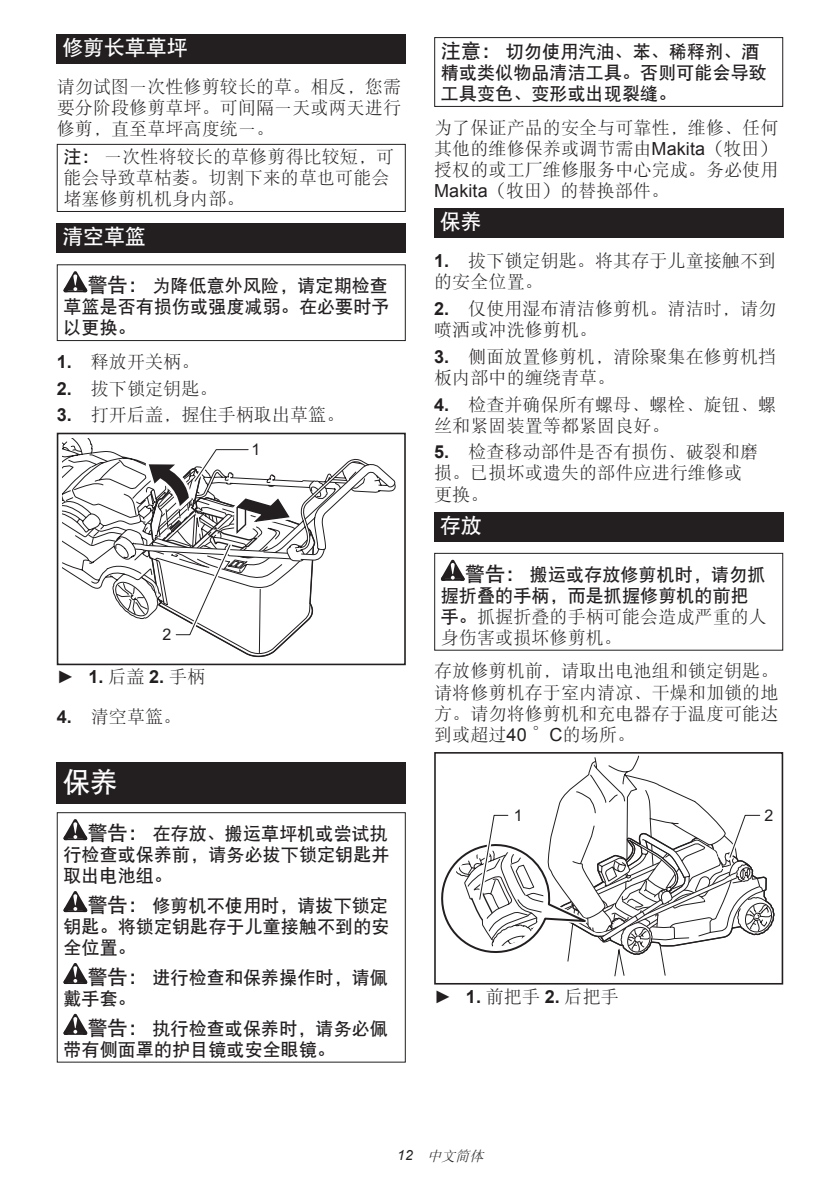
<style>
.page{position:relative;width:840px;height:1191px;background:#fff}
.page>*{position:absolute;margin:0;border:0;box-sizing:border-box;transform-origin:0 0}
.t1{font:28px "DFP Hei W7 GB EUC H";color:#fff}
.t2{font:21px "DFP Hei W7 GB EUC H";letter-spacing:-.01em;color:#fff}
.t3{font:18px/21px "DFP Song W3 GB EUC H";letter-spacing:.005em;color:#231f20}
.t4{font:18px/21px "DFP Hei W7 GB EUC H";letter-spacing:.005em;color:#231f20}
.t5{font:700 18px "Arial";color:#231f20}
.t6{font:16px "Arial";color:#231f20}
.t7{font:italic 14px "DFP Song W3 GB EUC H";color:#231f20}
.s1{font-family:"DFP Hei W7 GB EUC H"}
.s2{font-size:20px}
.s3{font-family:"Arial";font-weight:700}
.s4{font-weight:400}
.s5{font-family:"DFP Song W3 GB EUC H";font-weight:400}
.s6{font-family:"Arial"}
</style>
<div class="page">
<div style="left:57px;top:34px;width:348px;height:29px;background:#231f20"></div>
<div style="left:57px;top:144px;width:348px;height:68px;border:1px solid #231f20"></div>
<div style="left:57px;top:223px;width:348px;height:30px;background:#231f20"></div>
<svg style="left:63px;top:271px;width:24px;height:21px"></svg>
<div style="left:57px;top:264px;width:348px;height:77px;border:1px solid #231f20"></div>
<svg style="left:62px;top:438px;width:73px;height:180px"></svg>
<div style="left:57px;top:433px;width:348px;height:232px;border:2px solid #231f20"></div>
<svg style="left:135px;top:449px;width:260px;height:209px"></svg>
<div style="left:57px;top:762px;width:348px;height:41px;background:#231f20"></div>
<svg style="left:63px;top:819px;width:24px;height:21px"></svg>
<svg style="left:63px;top:891px;width:24px;height:21px"></svg>
<svg style="left:63px;top:963px;width:24px;height:21px"></svg>
<svg style="left:63px;top:1013px;width:24px;height:22px"></svg>
<div style="left:57px;top:812px;width:348px;height:250px;border:1px solid #231f20"></div>
<div style="left:434px;top:37px;width:348px;height:70px;border:1px solid #231f20"></div>
<div style="left:434px;top:208px;width:348px;height:30px;background:#231f20"></div>
<div style="left:434px;top:512px;width:348px;height:29px;background:#231f20"></div>
<svg style="left:440px;top:560px;width:24px;height:21px"></svg>
<div style="left:434px;top:553px;width:348px;height:97px;border:1px solid #231f20"></div>
<div style="left:434px;top:752px;width:348px;height:232px;border:2px solid #231f20"></div>
<svg style="left:434px;top:755px;width:340px;height:221px"></svg>
<p class="t2" style="left:62px;top:37px;width:127px">修剪长草草坪</p>
<p class="t3" style="left:57px;top:76px;width:345px;text-align:justify">请勿试图一次性修剪较长的草。相反，您需要分阶段修剪草坪。可间隔一天或两天进行修剪，直至草坪高度统一。</p>
<p class="t3" style="left:63px;top:146px;width:332px"><span class="s1">注：</span>一次性将较长的草修剪得比较短，可能会导致草枯萎。切割下来的草也可能会堵塞修剪机机身内部。</p>
<p class="t2" style="left:62px;top:226px;width:85px">清空草篮</p>
<p class="t4" style="left:63px;top:275px;width:327px;text-align:justify;text-indent:24px"><span class="s2">警告：</span>为降低意外风险，请定期检查草篮是否有损伤或强度减弱。在必要时予以更换。</p>
<p class="t3" style="left:57px;top:351px;width:144px"><span class="s3">1.</span> 释放开关柄。</p>
<p class="t3" style="left:57px;top:377px;width:162px"><span class="s3">2.</span> 拔下锁定钥匙。</p>
<p class="t3" style="left:57px;top:404px;width:289px"><span class="s3">3.</span> 打开后盖，握住手柄取出草篮。</p>
<p class="t6" style="left:251px;top:438px;width:10px">1</p>
<p class="t6" style="left:162px;top:624px;width:10px">2</p>
<p class="t5" style="left:57px;top:665px;width:150px"><span class="s4">►</span> 1. <span class="s5">后盖</span> 2. <span class="s5">手柄</span></p>
<p class="t3" style="left:57px;top:705px;width:126px"><span class="s3">4.</span> 清空草篮。</p>
<h1 class="t1" style="left:62px;top:768px;width:57px">保养</h1>
<p class="t4" style="left:63px;top:823px;width:327px;text-align:justify;text-indent:24px"><span class="s2">警告：</span>在存放、搬运草坪机或尝试执行检查或保养前，请务必拔下锁定钥匙并取出电池组。</p>
<p class="t4" style="left:63px;top:895px;width:327px;text-align:justify;text-indent:24px"><span class="s2">警告：</span>修剪机不使用时，请拔下锁定钥匙。将锁定钥匙存于儿童接触不到的安全位置。</p>
<p class="t4" style="left:63px;top:967px;width:326px;text-indent:24px"><span class="s2">警告：</span>进行检查和保养操作时，请佩戴手套。</p>
<p class="t4" style="left:63px;top:1018px;width:326px;text-indent:24px"><span class="s2">警告：</span>执行检查或保养时，请务必佩带有侧面罩的护目镜或安全眼镜。</p>
<p class="t4" style="left:440px;top:41px;width:327px"><span class="s2">注意：</span>切勿使用汽油、苯、稀释剂、酒精或类似物品清洁工具。否则可能会导致工具变色、变形或出现裂缝。</p>
<p class="t3" style="left:434px;top:117px;width:345px;text-align:justify">为了保证产品的安全与可靠性，维修、任何其他的维修保养或调节需由<span class="s6">Makita</span>（牧田）授权的或工厂维修服务中心完成。务必使用<span class="s6">Makita</span>（牧田）的替换部件。</p>
<p class="t2" style="left:439px;top:211px;width:43px">保养</p>
<p class="t3" style="left:434px;top:250px;width:343px"><span class="s3">1.</span> 拔下锁定钥匙。将其存于儿童接触不到的安全位置。</p>
<p class="t3" style="left:434px;top:298px;width:343px"><span class="s3">2.</span> 仅使用湿布清洁修剪机。清洁时，请勿喷洒或冲洗修剪机。</p>
<p class="t3" style="left:434px;top:346px;width:343px"><span class="s3">3.</span> 侧面放置修剪机，清除聚集在修剪机挡板内部中的缠绕青草。</p>
<p class="t3" style="left:434px;top:393px;width:343px"><span class="s3">4.</span> 检查并确保所有螺母、螺栓、旋钮、螺丝和紧固装置等都紧固良好。</p>
<p class="t3" style="left:434px;top:441px;width:325px"><span class="s3">5.</span> 检查移动部件是否有损伤、破裂和磨损。已损坏或遗失的部件应进行维修或更换。</p>
<p class="t2" style="left:439px;top:515px;width:43px">存放</p>
<p class="t4" style="left:440px;top:564px;width:326px;text-indent:24px"><span class="s2">警告：</span>搬运或存放修剪机时，请勿抓握折叠的手柄，而是抓握修剪机的前把</p>
<p class="t3" style="left:440px;top:606px;width:327px"><span class="s1">手。</span>抓握折叠的手柄可能会造成严重的人身伤害或损坏修剪机。</p>
<p class="t3" style="left:434px;top:660px;width:345px;text-align:justify">存放修剪机前，请取出电池组和锁定钥匙。请将修剪机存于室内清凉、干燥和加锁的地方。请勿将修剪机和充电器存于温度可能达到或超过<span class="s6">40</span> °<span class="s6">C</span>的场所。</p>
<p class="t6" style="left:513px;top:804px;width:10px">1</p>
<p class="t6" style="left:764px;top:804px;width:10px">2</p>
<p class="t3" style="left:434px;top:985px;width:186px"><span class="s6">►</span> <span class="s3">1.</span> 前把手 <span class="s3">2.</span> 后把手</p>
<p class="t7" style="left:397px;top:1148px;width:91px"><span class="s6">1 2</span> 中文简体</p>
</div>
